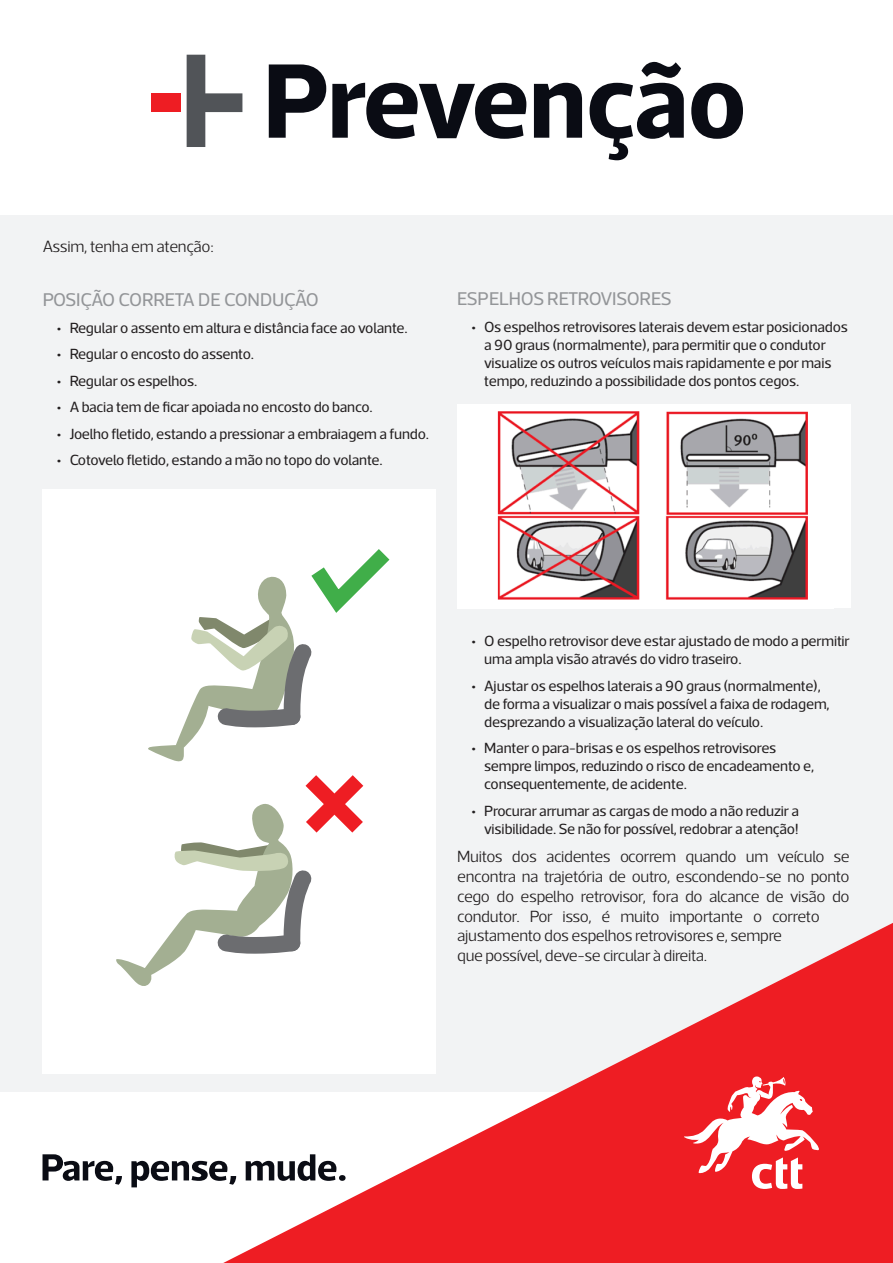
<style>
.page{position:relative;width:893px;height:1263px;background:#fff}
.page>*{position:absolute;margin:0;border:0;box-sizing:border-box;transform-origin:0 0}
.SUB_TITULOS{font:18.75px "Acto CTT";letter-spacing:-.02em;color:#939598}
.texto{font:18.75px "Acto CTT";letter-spacing:-.015em;color:#939598}
.texto-2{font:300 16.5px/19.8px "Acto CTT";letter-spacing:-.02em;color:#231f20}
.SUB_TITULOS-2{font:300 16.5px "Acto CTT";letter-spacing:-.02em;color:#231f20}
.t1{font:15px/18px "Acto CTT";letter-spacing:-.01em;color:#231f20}
</style>
<div class="page">
<div style="left:0;top:128px;width:893px;height:1047px;background:#f2f3f4"></div>
<div style="left:43px;top:489px;width:393px;height:584px;background:#fff"></div>
<svg style="left:116px;top:549px;width:274px;height:437px"></svg>
<div style="left:457px;top:404px;width:393px;height:204px;background:#fff"></div>
<img style="left:497px;top:411px;width:311px;height:189px">
<div style="left:0;top:1093px;width:893px;height:170px;background:#fff"></div>
<svg style="left:223px;top:923px;width:670px;height:340px"></svg>
<svg style="left:684px;top:1075px;width:137px;height:114px"></svg>
<div style="left:0;top:0;width:893px;height:215px;background:#fff"></div>
<svg style="left:269px;top:64px;width:57px;height:74px"></svg>
<svg style="left:332px;top:83px;width:194px;height:56px"></svg>
<svg style="left:534px;top:83px;width:48px;height:55px"></svg>
<svg style="left:590px;top:62px;width:94px;height:98px"></svg>
<svg style="left:691px;top:83px;width:52px;height:56px"></svg>
<svg style="left:187px;top:55px;width:55px;height:92px"></svg>
<div style="left:151px;top:93px;width:30px;height:19px;background:#ee1d23"></div>
<svg style="left:43px;top:1154px;width:79px;height:31px"></svg>
<svg style="left:131px;top:1161px;width:105px;height:26px"></svg>
<svg style="left:246px;top:1154px;width:90px;height:27px"></svg>
<div style="left:339px;top:1175px;width:7px;height:6px;background:#0a0c14;border-radius:50%"></div>
<p class="SUB_TITULOS-2" style="left:43px;top:237px;width:173px">Assim, tenha em atenção:</p>
<p class="SUB_TITULOS" style="left:43px;top:289px;width:278px">POSIÇÃO CORRETA DE CONDUÇÃO</p>
<p class="t1" style="left:57px;top:318px;width:352px">• Regular o assento em altura e distância face ao volante.</p>
<p class="t1" style="left:57px;top:345px;width:199px">• Regular o encosto do assento.</p>
<p class="t1" style="left:57px;top:371px;width:142px">• Regular os espelhos.</p>
<p class="t1" style="left:57px;top:398px;width:317px">• A bacia tem de ficar apoiada no encosto do banco.</p>
<p class="t1" style="left:57px;top:424px;width:374px">• Joelho fletido, estando a pressionar a embraiagem a fundo.</p>
<p class="t1" style="left:57px;top:451px;width:327px">• Cotovelo fletido, estando a mão no topo do volante.</p>
<p class="texto" style="left:457px;top:288px;width:216px">ESPELHOS RETROVISORES</p>
<p class="t1" style="left:484px;top:317px;width:365px;text-indent:-13px">• Os espelhos retrovisores laterais devem estar posicionados a 90 graus (normalmente), para permitir que o condutor visualize os outros veículos mais rapidamente e por mais tempo, reduzindo a possibilidade dos pontos cegos.</p>
<p class="t1" style="left:484px;top:632px;width:367px;text-indent:-13px">• O espelho retrovisor deve estar ajustado de modo a permitir uma ampla visão através do vidro traseiro.</p>
<p class="t1" style="left:484px;top:676px;width:347px;text-indent:-13px">• Ajustar os espelhos laterais a 90 graus (normalmente), de forma a visualizar o mais possível a faixa de rodagem, desprezando a visualização lateral do veículo.</p>
<p class="t1" style="left:484px;top:739px;width:332px;text-indent:-13px">• Manter o para-brisas e os espelhos retrovisores sempre limpos, reduzindo o risco de encadeamento e, consequentemente, de acidente.</p>
<p class="t1" style="left:471px;top:801px;width:329px;text-align:right">• Procurar arrumar as cargas de modo a não reduzir a visibilidade. Se não for possível, redobrar a atenção!</p>
<p class="texto-2" style="left:457px;top:846px;width:394px">Muitos dos acidentes ocorrem quando um veículo se encontra na trajetória de outro, escondendo-se no ponto cego do espelho retrovisor, fora do alcance de visão do condutor. Por isso, é muito importante o correto ajustamento dos espelhos retrovisores e, sempre<br>que possível, deve-se circular à direita.</p>
</div>
